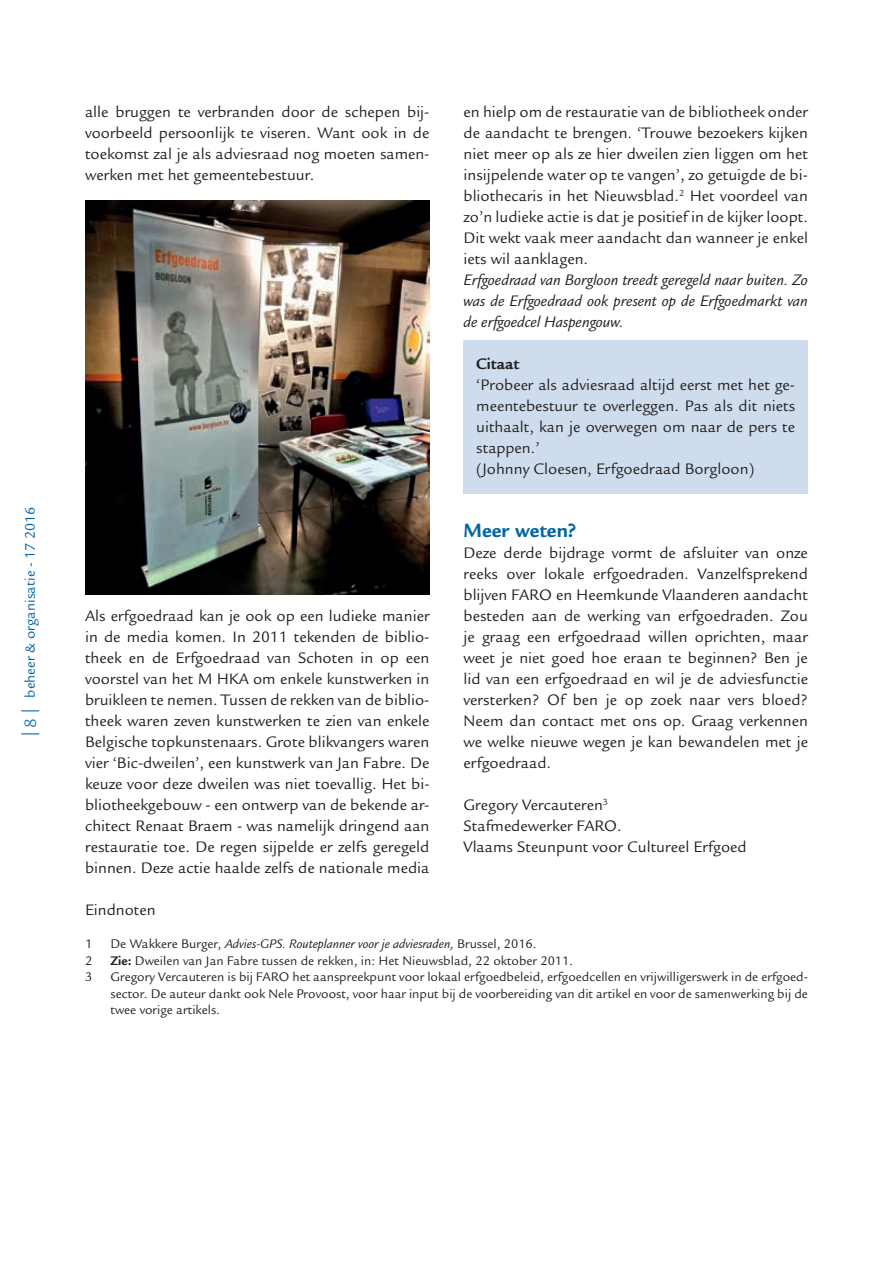
<style>
.page{position:relative;width:893px;height:1263px;background:#fff}
.page>*{position:absolute;margin:0;border:0;box-sizing:border-box;transform-origin:0 0}
.t1{font:700 21px "Legacy Sans Std";color:#0065a4}
.t2{font:16.5px/21px "Legacy Sans Std";color:#231f20;text-align:justify}
.t3{font:italic 16.5px/21px "Legacy Sans Std";color:#231f20;text-align:justify}
.t4{font:700 16.5px "Legacy Sans Std";color:#231f20}
.t5{font:15px "Legacy Sans Std";color:#0065a4}
.t6{font:13.5px/16.5px "Legacy Sans Std";color:#231f20;text-align:justify}
.t7{font:italic 13.5px "Legacy Sans Std";color:#231f20}
.s1{font-family:"Myriad Pro";font-size:18px;color:#1b78b2}
.s2{font-size:18px;color:#1b78b2}
.s3{font-style:normal}
.s4{font-weight:700}
</style>
<div class="page">
<img style="left:85px;top:201px;width:344px;height:393px">
<div style="left:463px;top:340px;width:345px;height:153px;background:#cfdced"></div>
<p class="t5" style="left:22px;top:736px;width:231px;rotate:-90deg"><span class="s1">|</span> <span class="s2">8</span> <span class="s1">|</span> beheer &amp; organisatie - 17 2016</p>
<p class="t2" style="left:85px;top:101px;width:346px">alle bruggen te verbranden door de schepen bij&shy;voorbeeld persoonlijk te viseren. Want ook in de toekomst zal je als adviesraad nog moeten samen&shy;werken met het gemeentebestuur.</p>
<p class="t2" style="left:85px;top:605px;width:346px">Als erfgoedraad kan je ook op een ludieke manier in de media komen. In 2011 tekenden de biblio&shy;theek en de Erfgoedraad van Schoten in op een voorstel van het M HKA om enkele kunstwerken in bruikleen te nemen. Tussen de rekken van de biblio&shy;theek waren zeven kunstwerken te zien van enkele Belgische topkunstenaars. Grote blikvangers waren vier ‘Bic-dweilen’, een kunstwerk van Jan Fabre. De keuze voor deze dweilen was niet toevallig. Het bi&shy;bliotheekgebouw - een ontwerp van de bekende ar&shy;chitect Renaat Braem - was namelijk dringend aan restauratie toe. De regen sijpelde er zelfs geregeld binnen. Deze actie haalde zelfs de nationale media</p>
<p class="t2" style="left:463px;top:102px;width:346px">en hielp om de restauratie van de bibliotheek onder de aandacht te brengen. ‘Trouwe bezoekers kijken niet meer op als ze hier dweilen zien liggen om het insijpelende water op te vangen’, zo getuigde de bi&shy;bliothecaris in het Nieuwsblad.<sup>2</sup> Het voordeel van zo’n ludieke actie is dat je positief in de kijker loopt.<br>Dit wekt vaak meer aandacht dan wanneer je enkel iets wil aanklagen.</p>
<p class="t3" style="left:463px;top:270px;width:346px">Erfgoedraad van Borgloon treedt geregeld naar buiten. Zo was de Erfgoedraad ook present op de Erfgoedmarkt van de erfgoedcel Haspengouw.</p>
<p class="t4" style="left:476px;top:354px;width:44px">Citaat</p>
<p class="t2" style="left:476px;top:374px;width:320px;text-align:left">‘Probeer als adviesraad altijd eerst met het ge&shy;meentebestuur te overleggen. Pas als dit niets uithaalt, kan je overwegen om naar de pers te stappen.’<br>(Johnny Cloesen, Erfgoedraad Borgloon)</p>
<p class="t1" style="left:463px;top:518px;width:115px">Meer weten?</p>
<p class="t2" style="left:463px;top:542px;width:346px">Deze derde bijdrage vormt de afsluiter van onze reeks over lokale erfgoedraden. Vanzelfsprekend blijven FARO en Heemkunde Vlaanderen aandacht besteden aan de werking van erfgoedraden. Zou je graag een erfgoedraad willen oprichten, maar weet je niet goed hoe eraan te beginnen? Ben je lid van een erfgoedraad en wil je de adviesfunctie versterken? Of ben je op zoek naar vers bloed?<br>Neem dan contact met ons op. Graag verkennen we welke nieuwe wegen je kan bewandelen met je erfgoedraad.</p>
<p class="t2" style="left:463px;top:795px;width:285px;text-align:left">Gregory Vercauteren<sup>3<br></sup>Stafmedewerker FARO.<br>Vlaams Steunpunt voor Cultureel Erfgoed</p>
<p class="t2" style="left:85px;top:899px;width:72px">Eindnoten</p>
<p class="t6" style="left:85px;top:936px;width:9px">1</p>
<p class="t7" style="left:111px;top:936px;width:427px"><span class="s3">De Wakkere Burger,</span> Advies-GPS. Routeplanner voor je adviesraden, <span class="s3">Brussel, 2016.</span></p>
<p class="t6" style="left:85px;top:952px;width:9px">2</p>
<p class="t6" style="left:111px;top:952px;width:464px"><span class="s4">Zie:</span> Dweilen van Jan Fabre tussen de rekken, in: Het Nieuwsblad, 22 oktober 2011.</p>
<p class="t6" style="left:85px;top:969px;width:9px">3</p>
<p class="t6" style="left:111px;top:969px;width:699px">Gregory Vercauteren is bij FARO het aanspreekpunt voor lokaal erfgoedbeleid, erfgoedcellen en vrijwilligerswerk in de erfgoed&shy;sector. De auteur dankt ook Nele Provoost, voor haar input bij de voorbereiding van dit artikel en voor de samenwerking bij de twee vorige artikels.</p>
</div>
